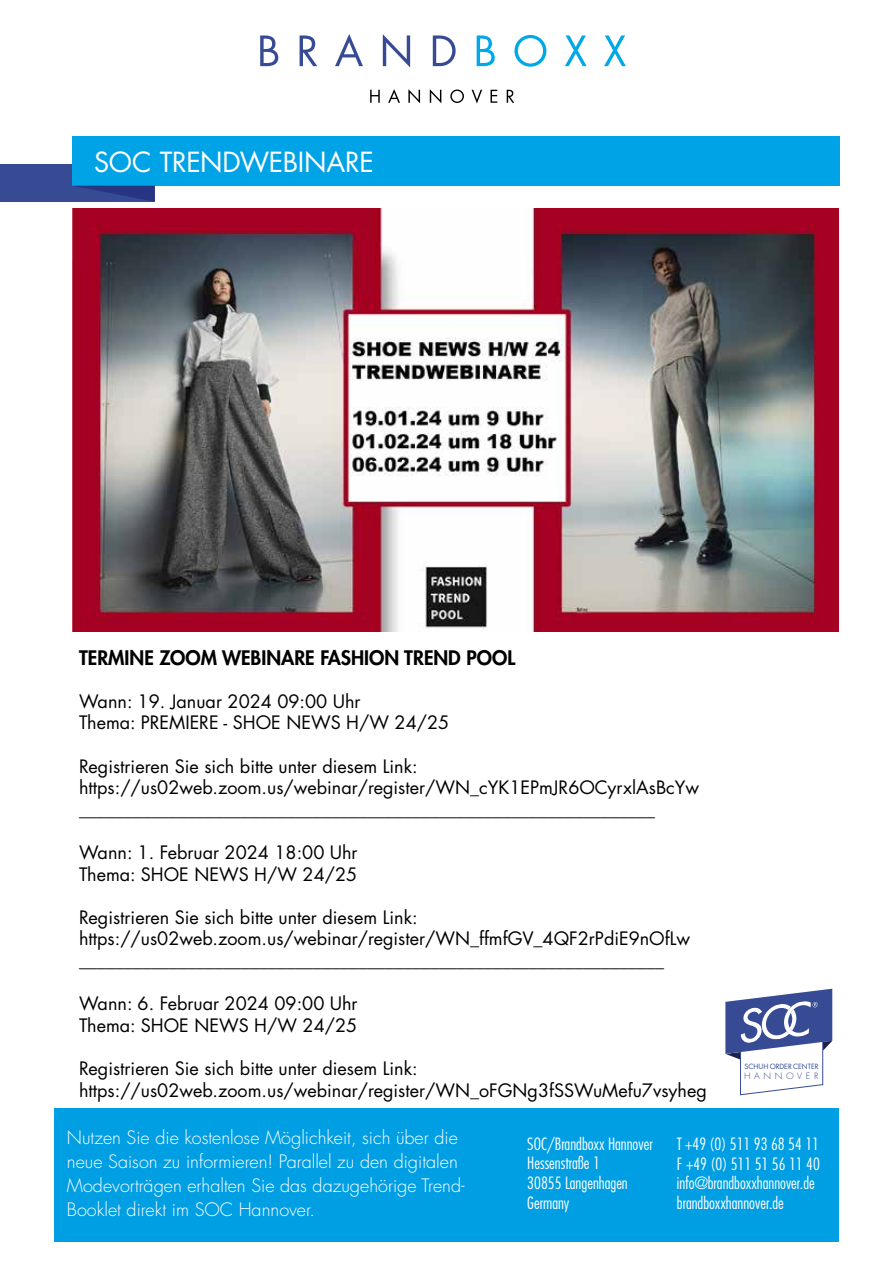
<style>
.page{position:relative;width:893px;height:1263px;background:#fff}
.page>*{position:absolute;margin:0;border:0;box-sizing:border-box;transform-origin:0 0}
.t1{font:27px "Futura LT Pro";letter-spacing:-.01em;color:#fff}
.t2{font:800 19.5px "Futura LT Pro";color:#000}
.t3{font:18px/21.6px "Futura LT Pro";color:#000}
.t4{font:300 18px/24px "Futura LT Pro";color:#fff}
.t5{font:300 condensed 16.5px/19.8px "Futura LT Pro";color:#fff}
.t6{font:300 8.4px "Futura LT Pro";letter-spacing:.39em;color:#374b95;scale:1.08 1}
.t7{font:7.05px "Futura LT Pro";color:#374b95}
</style>
<div class="page">
<div style="left:54px;top:1108px;width:785px;height:133px;background:#009fe3"></div>
<svg style="left:260px;top:35px;width:18px;height:31px"></svg>
<svg style="left:300px;top:35px;width:17px;height:31px"></svg>
<svg style="left:335px;top:34px;width:28px;height:32px"></svg>
<svg style="left:383px;top:34px;width:27px;height:34px"></svg>
<svg style="left:433px;top:35px;width:23px;height:31px"></svg>
<svg style="left:477px;top:35px;width:18px;height:31px"></svg>
<svg style="left:514px;top:35px;width:32px;height:32px"></svg>
<svg style="left:565px;top:35px;width:22px;height:31px"></svg>
<svg style="left:604px;top:35px;width:22px;height:31px"></svg>
<svg style="left:370px;top:90px;width:10px;height:13px"></svg>
<svg style="left:388px;top:89px;width:12px;height:14px"></svg>
<svg style="left:408px;top:89px;width:12px;height:14px"></svg>
<svg style="left:430px;top:89px;width:11px;height:14px"></svg>
<svg style="left:450px;top:90px;width:14px;height:13px"></svg>
<svg style="left:472px;top:90px;width:10px;height:14px"></svg>
<svg style="left:491px;top:90px;width:6px;height:13px"></svg>
<svg style="left:507px;top:90px;width:7px;height:13px"></svg>
<div style="left:0;top:165px;width:155px;height:37px;background:#374b95"></div>
<div style="left:72px;top:137px;width:767px;height:49px;background:#00a3e6"></div>
<svg style="left:76px;top:186px;width:79px;height:16px"></svg>
<img style="left:72px;top:208px;width:766px;height:423px">
<svg style="left:725px;top:989px;width:107px;height:107px"></svg>
<h1 class="t1" style="left:94px;top:143px;width:281px">SOC TRENDWEBINARE</h1>
<p class="t2" style="left:79px;top:642px;width:438px">TERMINE ZOOM WEBINARE FASHION TREND POOL</p>
<p class="t3" style="left:79px;top:690px;width:372px">Wann: 19. Januar 2024 09:00 Uhr<br>Thema: PREMIERE - SHOE NEWS H/W 24/25</p>
<p class="t3" style="left:79px;top:755px;width:622px">Registrieren Sie sich bitte unter diesem Link: https://us02web.zoom.us/webinar/register/WN_cYK1EPmJR6OCyrxlAsBcYw ________________________________________________________________</p>
<p class="t3" style="left:79px;top:841px;width:280px">Wann: 1. Februar 2024 18:00 Uhr<br>Thema: SHOE NEWS H/W 24/25</p>
<p class="t3" style="left:79px;top:906px;width:613px">Registrieren Sie sich bitte unter diesem Link: https://us02web.zoom.us/webinar/register/WN_ffmfGV_4QF2rPdiE9nOfLw _________________________________________________________________</p>
<p class="t3" style="left:79px;top:992px;width:280px">Wann: 6. Februar 2024 09:00 Uhr<br>Thema: SHOE NEWS H/W 24/25</p>
<p class="t3" style="left:79px;top:1057px;width:629px">Registrieren Sie sich bitte unter diesem Link: https://us02web.zoom.us/webinar/register/WN_oFGNg3fSSWuMefu7vsyheg</p>
<p class="t7" style="left:745px;top:1062px;width:76px">SCHUH ORDER CENTER</p>
<p class="t6" style="left:744px;top:1071px;width:70px">HANNOVER</p>
<p class="t4" style="left:67px;top:1126px;width:399px">Nutzen Sie die kostenlose Möglichkeit, sich über die neue Saison zu informieren! Parallel zu den digitalen Modevorträgen erhalten Sie das dazugehörige Trend-Booklet direkt im SOC Hannover.</p>
<p class="t5" style="left:527px;top:1133px;width:127px">SOC/Brandboxx Hannover<br>Hessenstraße 1<br>30855 Langenhagen<br>Germany</p>
<p class="t5" style="left:677px;top:1134px;width:145px">T +49 (0) 511 93 68 54 11<br>F +49 (0) 511 51 56 11 40 info@brandboxxhannover.de brandboxxhannover.de</p>
</div>
